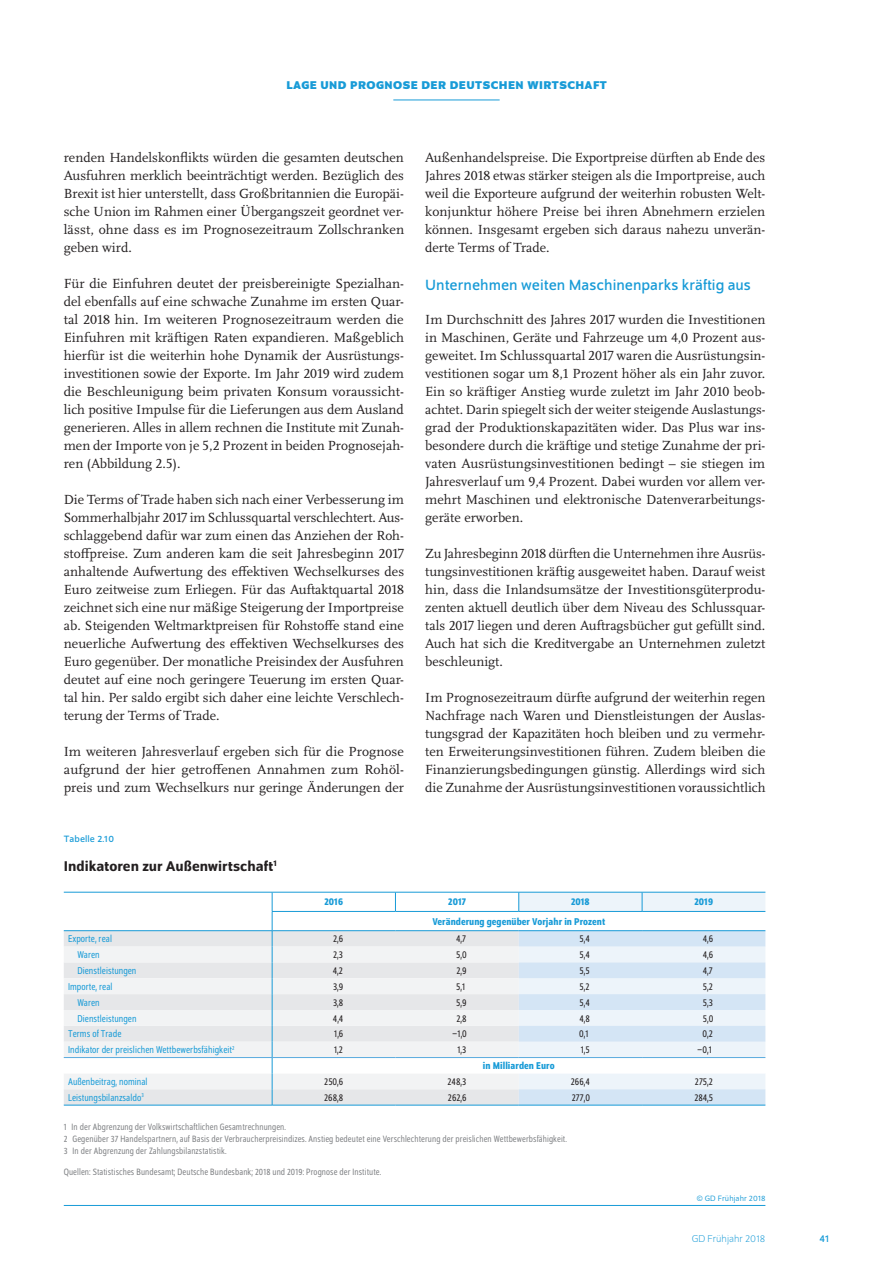
<style>
.page{position:relative;width:893px;height:1263px;background:#fff}
.page>*{position:absolute;margin:0;border:0;box-sizing:border-box;transform-origin:0 0}
.t1{font:15.75px "Schumpeter";color:#189bd7}
.t2{font:500 15px "Schumpeter";color:#231f20}
.t3{font:13.8px/18px "Scala Pro";color:#231f20;text-align:justify}
.t4{font:700 12px "Schumpeter";letter-spacing:.04em;color:#189bd7}
.t5{font:semi-condensed 10.5px "Schumpeter Blond";letter-spacing:.005em;color:#189bd7}
.t6{font:semi-condensed 10.5px "Schumpeter Blond";letter-spacing:.005em;color:#231f20}
.t7{font:500 semi-condensed 10.5px "Schumpeter";letter-spacing:.005em;color:#189bd7}
.t8{font:300 10.5px "Schumpeter";color:#189bd7}
.t9{font:10.5px "Schumpeter";color:#189bd7}
.t10{font:semi-condensed 9.75px/12px "Schumpeter Blond";letter-spacing:.01em;color:#808285}
.t11{font:9.75px "Schumpeter";letter-spacing:.01em;color:#189bd7}
.t12{font:8.25px "Schumpeter Blond";letter-spacing:.01em;color:#189bd7}
</style>
<div class="page">
<hr style="left:393px;top:100px;width:107px;height:1px;background:#189bd7">
<svg style="left:64px;top:892px;width:701px;height:213px"></svg>
<hr style="left:64px;top:1105px;width:208px;height:1px;background:#189bd7">
<hr style="left:272px;top:1105px;width:123px;height:1px;background:#189bd7">
<hr style="left:395px;top:1105px;width:124px;height:1px;background:#189bd7">
<hr style="left:519px;top:1105px;width:123px;height:1px;background:#189bd7">
<hr style="left:642px;top:1105px;width:123px;height:1px;background:#189bd7">
<hr style="left:64px;top:1057px;width:208px;height:1px;background:#59aade">
<hr style="left:272px;top:1057px;width:123px;height:1px;background:#59aade">
<hr style="left:395px;top:1057px;width:124px;height:1px;background:#59aade">
<hr style="left:519px;top:1057px;width:123px;height:1px;background:#59aade">
<hr style="left:642px;top:1057px;width:123px;height:1px;background:#59aade">
<hr style="left:64px;top:1205px;width:701px;height:1px;background:#189bd7">
<p class="t4" style="left:286px;top:79px;width:16px">LAGE</p>
<p class="t4" style="left:320px;top:79px;width:10px">UND</p>
<p class="t4" style="left:350px;top:79px;width:18px">PROGNOSE</p>
<p class="t4" style="left:421px;top:79px;width:9px">DER</p>
<p class="t4" style="left:450px;top:79px;width:19px">DEUTSCHEN</p>
<p class="t4" style="left:527px;top:79px;width:21px">WIRTSCHAFT</p>
<p class="t3" style="left:64px;top:148px;width:342px">renden Handelskonflikts würden die gesamten deutschen Ausfuhren merklich beeinträchtigt werden. Bezüglich des Brexit ist hier unterstellt, dass Großbritannien die Europäi&shy;sche Union im Rahmen einer Übergangszeit geordnet ver&shy;lässt, ohne dass es im Prognosezeitraum Zollschranken geben wird.</p>
<p class="t3" style="left:64px;top:274px;width:342px">Für die Einfuhren deutet der preisbereinigte Spezialhan&shy;del ebenfalls auf eine schwache Zunahme im ersten Quar&shy;tal 2018 hin. Im weiteren Prognosezeitraum werden die Einfuhren mit kräftigen Raten expandieren. Maßgeblich hierfür ist die weiterhin hohe Dynamik der Ausrüstungs&shy;investitionen sowie der Exporte. Im Jahr 2019 wird zudem die Beschleunigung beim privaten Konsum voraussicht&shy;lich positive Impulse für die Lieferungen aus dem Ausland generieren. Alles in allem rechnen die Institute mit Zunah&shy;men der Importe von je 5,2 Prozent in beiden Prognosejah&shy;ren (Abbildung 2.5).</p>
<p class="t3" style="left:64px;top:490px;width:342px">Die Terms of Trade haben sich nach einer Verbesserung im Sommerhalbjahr 2017 im Schlussquartal verschlechtert. Aus&shy;schlaggebend dafür war zum einen das Anziehen der Roh&shy;stoffpreise. Zum anderen kam die seit Jahresbeginn 2017 anhaltende Aufwertung des effektiven Wechselkurses des Euro zeitweise zum Erliegen. Für das Auftaktquartal 2018 zeichnet sich eine nur mäßige Steigerung der Importpreise ab. Steigenden Weltmarktpreisen für Rohstoffe stand eine neuerliche Aufwertung des effektiven Wechselkurses des Euro gegenüber. Der monatliche Preisindex der Ausfuhren deutet auf eine noch geringere Teuerung im ersten Quar&shy;tal hin. Per saldo ergibt sich daher eine leichte Verschlech&shy;terung der Terms of Trade.</p>
<p class="t3" style="left:64px;top:742px;width:342px">Im weiteren Jahresverlauf ergeben sich für die Prognose aufgrund der hier getroffenen Annahmen zum Rohöl&shy;preis und zum Wechselkurs nur geringe Änderungen der</p>
<p class="t11" style="left:64px;top:834px;width:52px">Tabelle 2.10</p>
<p class="t2" style="left:64px;top:858px;width:215px">Indikatoren zur Außenwirtschaft<sup>1</sup></p>
<p class="t7" style="left:324px;top:897px;width:20px">2016</p>
<p class="t7" style="left:448px;top:897px;width:19px">2017</p>
<p class="t7" style="left:571px;top:897px;width:20px">2018</p>
<p class="t7" style="left:694px;top:897px;width:20px">2019</p>
<p class="t7" style="left:432px;top:916px;width:174px">Veränderung gegenüber Vorjahr in Prozent</p>
<p class="t5" style="left:68px;top:934px;width:45px">Exporte, real</p>
<p class="t6" style="left:333px;top:934px;width:12px">2,6</p>
<p class="t6" style="left:456px;top:934px;width:12px">4,7</p>
<p class="t6" style="left:580px;top:934px;width:12px">5,4</p>
<p class="t6" style="left:703px;top:934px;width:12px">4,6</p>
<p class="t5" style="left:77px;top:950px;width:24px">Waren</p>
<p class="t6" style="left:333px;top:950px;width:11px">2,3</p>
<p class="t6" style="left:456px;top:950px;width:12px">5,0</p>
<p class="t6" style="left:580px;top:950px;width:12px">5,4</p>
<p class="t6" style="left:703px;top:950px;width:12px">4,6</p>
<p class="t5" style="left:77px;top:965px;width:61px">Dienstleistungen</p>
<p class="t6" style="left:333px;top:965px;width:12px">4,2</p>
<p class="t6" style="left:457px;top:965px;width:12px">2,9</p>
<p class="t6" style="left:580px;top:965px;width:12px">5,5</p>
<p class="t6" style="left:703px;top:965px;width:12px">4,7</p>
<p class="t5" style="left:68px;top:981px;width:46px">Importe, real</p>
<p class="t6" style="left:333px;top:981px;width:12px">3,9</p>
<p class="t6" style="left:456px;top:981px;width:10px">5,1</p>
<p class="t6" style="left:580px;top:981px;width:11px">5,2</p>
<p class="t6" style="left:703px;top:981px;width:11px">5,2</p>
<p class="t5" style="left:77px;top:997px;width:24px">Waren</p>
<p class="t6" style="left:333px;top:997px;width:12px">3,8</p>
<p class="t6" style="left:456px;top:997px;width:12px">5,9</p>
<p class="t6" style="left:580px;top:997px;width:12px">5,4</p>
<p class="t6" style="left:703px;top:997px;width:12px">5,3</p>
<p class="t5" style="left:77px;top:1013px;width:61px">Dienstleistungen</p>
<p class="t6" style="left:333px;top:1013px;width:12px">4,4</p>
<p class="t6" style="left:457px;top:1013px;width:12px">2,8</p>
<p class="t6" style="left:579px;top:1013px;width:12px">4,8</p>
<p class="t6" style="left:703px;top:1013px;width:12px">5,0</p>
<p class="t5" style="left:68px;top:1029px;width:55px">Terms of Trade</p>
<p class="t6" style="left:334px;top:1029px;width:11px">1,6</p>
<p class="t6" style="left:452px;top:1029px;width:16px">−1,0</p>
<p class="t6" style="left:579px;top:1029px;width:11px">0,1</p>
<p class="t6" style="left:703px;top:1029px;width:12px">0,2</p>
<p class="t5" style="left:68px;top:1045px;width:168px">Indikator der preislichen Wettbewerbsfähigkeit<sup>2</sup></p>
<p class="t6" style="left:334px;top:1045px;width:10px">1,2</p>
<p class="t6" style="left:458px;top:1045px;width:10px">1,3</p>
<p class="t6" style="left:581px;top:1045px;width:10px">1,5</p>
<p class="t6" style="left:697px;top:1045px;width:16px">−0,1</p>
<p class="t7" style="left:483px;top:1060px;width:73px">in Milliarden Euro</p>
<p class="t5" style="left:68px;top:1076px;width:81px">Außenbeitrag, nominal</p>
<p class="t6" style="left:324px;top:1076px;width:21px">250,6</p>
<p class="t6" style="left:448px;top:1076px;width:20px">248,3</p>
<p class="t6" style="left:571px;top:1076px;width:21px">266,4</p>
<p class="t6" style="left:695px;top:1076px;width:19px">275,2</p>
<p class="t5" style="left:68px;top:1092px;width:77px">Leistungsbilanzsaldo<sup>3</sup></p>
<p class="t6" style="left:324px;top:1092px;width:21px">268,8</p>
<p class="t6" style="left:448px;top:1092px;width:20px">262,6</p>
<p class="t6" style="left:572px;top:1092px;width:20px">277,0</p>
<p class="t6" style="left:694px;top:1092px;width:20px">284,5</p>
<p class="t10" style="left:64px;top:1121px;width:505px">1 In der Abgrenzung der Volkswirtschaftlichen Gesamtrechnungen.<br>2 Gegenüber 37 Handelspartnern, auf Basis der Verbraucherpreisindizes. Anstieg bedeutet eine Verschlechterung der preislichen Wettbewerbsfähigkeit.<br>3 In der Abgrenzung der Zahlungsbilanzstatistik.</p>
<p class="t10" style="left:64px;top:1166px;width:319px">Quellen: Statistisches Bundesamt; Deutsche Bundesbank; 2018 und 2019: Prognose der Institute.</p>
<p class="t12" style="left:696px;top:1194px;width:70px">© GD Frühjahr 2018</p>
<p class="t3" style="left:425px;top:148px;width:342px">Außenhandelspreise. Die Exportpreise dürften ab Ende des Jahres 2018 etwas stärker steigen als die Importpreise, auch weil die Exporteure aufgrund der weiterhin robusten Welt&shy;konjunktur höhere Preise bei ihren Abnehmern erzielen können. Insgesamt ergeben sich daraus nahezu unverän&shy;derte Terms of Trade.</p>
<p class="t1" style="left:425px;top:277px;width:327px">Unternehmen weiten Maschinenparks kräftig aus</p>
<p class="t3" style="left:425px;top:310px;width:342px">Im Durchschnitt des Jahres 2017 wurden die Investitionen in Maschinen, Geräte und Fahrzeuge um 4,0 Prozent aus&shy;geweitet. Im Schlussquartal 2017 waren die Ausrüstungsin&shy;vestitionen sogar um 8,1 Prozent höher als ein Jahr zuvor.<br>Ein so kräftiger Anstieg wurde zuletzt im Jahr 2010 beob&shy;achtet. Darin spiegelt sich der weiter steigende Auslastungs&shy;grad der Produktionskapazitäten wider. Das Plus war ins&shy;besondere durch die kräftige und stetige Zunahme der pri&shy;vaten Ausrüstungsinvestitionen bedingt – sie stiegen im Jahresverlauf um 9,4 Prozent. Dabei wurden vor allem ver&shy;mehrt Maschinen und elektronische Datenverarbeitungs&shy;geräte erworben.</p>
<p class="t3" style="left:425px;top:544px;width:342px">Zu Jahresbeginn 2018 dürften die Unternehmen ihre Ausrüs&shy;tungsinvestitionen kräftig ausgeweitet haben. Darauf weist hin, dass die Inlandsumsätze der Investitionsgüterprodu&shy;zenten aktuell deutlich über dem Niveau des Schlussquar&shy;tals 2017 liegen und deren Auftragsbücher gut gefüllt sind.<br>Auch hat sich die Kreditvergabe an Unternehmen zuletzt beschleunigt.</p>
<p class="t3" style="left:425px;top:688px;width:342px">Im Prognosezeitraum dürfte aufgrund der weiterhin regen Nachfrage nach Waren und Dienstleistungen der Auslas&shy;tungsgrad der Kapazitäten hoch bleiben und zu vermehr&shy;ten Erweiterungsinvestitionen führen. Zudem bleiben die Finanzierungsbedingungen günstig. Allerdings wird sich die Zunahme der Ausrüstungsinvestitionen voraussichtlich</p>
<p class="t8" style="left:692px;top:1234px;width:75px">GD Frühjahr 2018</p>
<p class="t9" style="left:819px;top:1233px;width:11px">41</p>
</div>
